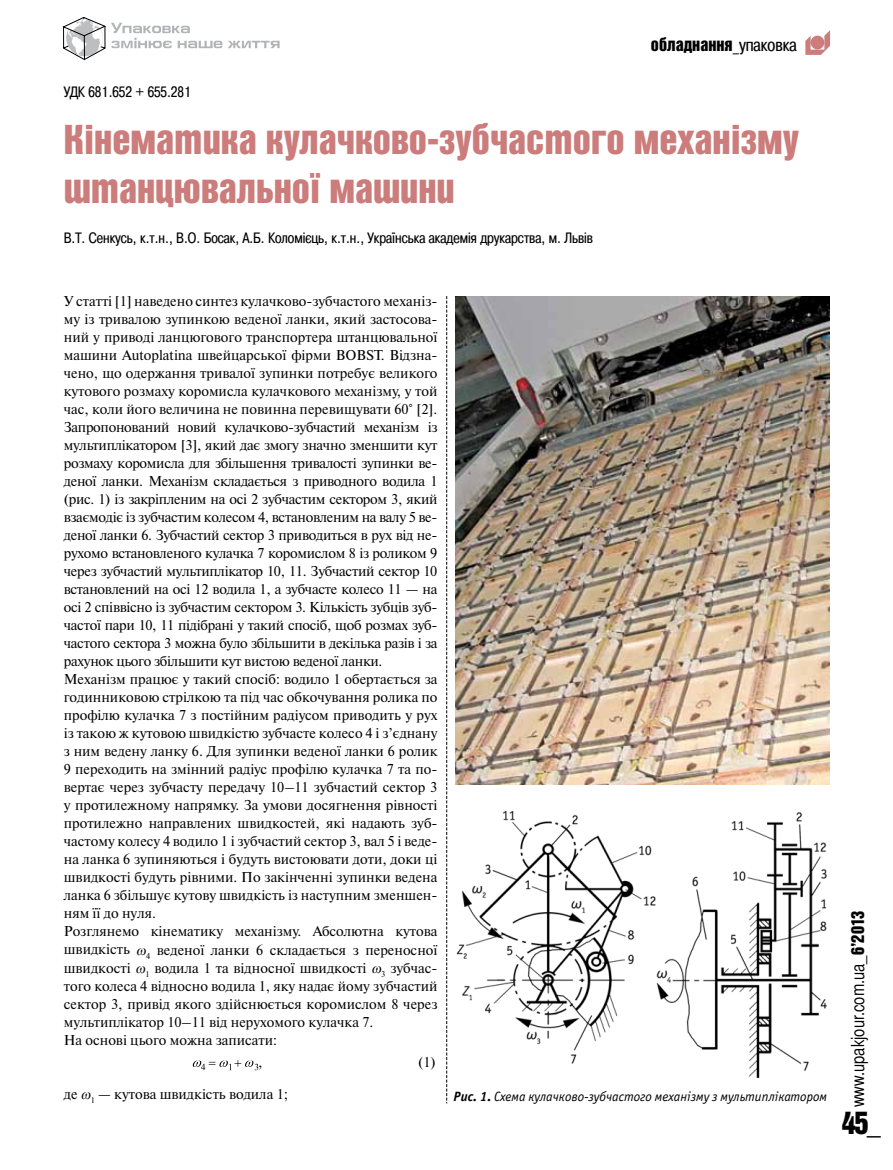
<style>
.page{position:relative;width:893px;height:1170px;background:#fff}
.page>*{position:absolute;margin:0;border:0;box-sizing:border-box;transform-origin:0 0}
.t1{font:40.5px/48.6px "Bastion Kontrast Alt C";color:#cb7c7b}
.t2{font:31.5px "Bastion Kontrast Alt C";color:#000}
.t3{font:18px "Bastion C";color:#000}
.t4{font:18px "Bastion Kontrast Alt C";color:#000}
.t5{font:15px "Pragmatica Cond C";color:#000}
.t6{font:14.25px/18px "Newton C";color:#000}
.t7{font:italic 13.5px "Officina Sans C";color:#000}
.s1{font-family:"Pragmatica Cond C"}
.s2{font-weight:700}
.s3{font-family:"Bastion Kontrast Alt C"}
</style>
<div class="page">
<svg style="left:63px;top:17px;width:159px;height:43px"></svg>
<svg style="left:228px;top:41px;width:52px;height:7px"></svg>
<svg style="left:193px;top:1060px;width:65px;height:10px"></svg>
<svg style="left:805px;top:30px;width:25px;height:25px"></svg>
<svg style="left:446px;top:296px;width:1px;height:807px"></svg>
<img style="left:455px;top:296px;width:374px;height:488px">
<img style="left:456px;top:811px;width:371px;height:268px">
<p class="t4" style="left:651px;top:36px;width:147px">обладнання<span class="s1">_упаковка</span></p>
<p class="t5" style="left:64px;top:83px;width:129px">УДК 681.652 + 655.281</p>
<h1 class="t1" style="left:64px;top:115px;width:737px">Кінематика кулачково-зубчастого механізму штанцювальної машини</h1>
<p class="t5" style="left:64px;top:229px;width:531px">В.Т. Сенкусь, к.т.н., В.О. Босак, А.Б. Коломієць, к.т.н., Українська академія друкарства, м. Львів</p>
<p class="t6" style="left:64px;top:292px;width:375px">У статті [1] наведено синтез кулачково-зубчастого механіз&shy;му із тривалою зупинкою веденої ланки, який застосова&shy;ний у приводі ланцюгового транспортера штанцювальної машини Autoplatina швейцарської фірми BOBST. Відзна&shy;чено, що одержання тривалої зупинки потребує великого кутового розмаху коромисла кулачкового механізму, у той час, коли його величина не повинна перевищувати 60° [2].<br>Запропонований новий кулачково-зубчастий механізм із мультиплікатором [3], який дає змогу значно зменшити кут розмаху коромисла для збільшення тривалості зупинки ве&shy;деної ланки. Механізм складається з приводного водила 1 (рис. 1) із закріпленим на осі 2 зубчастим сектором 3, який взаємодіє із зубчастим колесом 4, встановленим на валу 5 ве&shy;деної ланки 6. Зубчастий сектор 3 приводиться в рух від не&shy;рухомо встановленого кулачка 7 коромислом 8 із роликом 9 через зубчастий мультиплікатор 10, 11. Зубчастий сектор 10 встановлений на осі 12 водила 1, а зубчасте колесо 11 — на осі 2 співвісно із зубчастим сектором 3. Кількість зубців зуб&shy;частої пари 10, 11 підібрані у такий спосіб, щоб розмах зуб&shy;частого сектора 3 можна було збільшити в декілька разів і за рахунок цього збільшити кут вистою веденої ланки.<br>Механізм працює у такий спосіб: водило 1 обертається за годинниковою стрілкою та під час обкочування ролика по профілю кулачка 7 з постійним радіусом приводить у рух із такою ж кутовою швидкістю зубчасте колесо 4 і з’єднану з ним ведену ланку 6. Для зупинки веденої ланки 6 ролик 9 переходить на змінний радіус профілю кулачка 7 та по&shy;вертає через зубчасту передачу 10–11 зубчастий сектор 3 у протилежному напрямку. За умови досягнення рівності протилежно направлених швидкостей, які надають зуб&shy;частому колесу 4 водило 1 і зубчастий сектор 3, вал 5 і веде&shy;на ланка 6 зупиняються і будуть вистоювати доти, доки ці швидкості будуть рівними. По закінченні зупинки ведена ланка 6 збільшує кутову швидкість із наступним зменшен&shy;ням її до нуля.<br>Розглянемо кінематику механізму. Абсолютна кутова швидкість <sub>4</sub> веденої ланки 6 складається з переносної швидкості <sub>1</sub> водила 1 та відносної швидкості <sub>3</sub> зубчас&shy;того колеса 4 відносно водила 1, яку надає йому зубчастий сектор 3, привід якого здійснюється коромислом 8 через мультиплікатор 10–11 від нерухомого кулачка 7.<br>На основі цього можна записати:</p>
<p class="t6" style="left:258px;top:1053px;width:6px">,</p>
<p class="t6" style="left:418px;top:1053px;width:19px">(1)</p>
<p class="t6" style="left:64px;top:1084px;width:226px">де <sub>1</sub> — кутова швидкість водила 1;</p>
<p class="t7" style="left:454px;top:1089px;width:375px"><span class="s2">Рис. 1.</span> Схема кулачково-зубчастого механізму з мультиплікатором</p>
<p class="t3" style="left:847px;top:1107px;width:198px;rotate:-90deg">www.upakjour.com.ua_<span class="s3">6’2013</span></p>
<h2 class="t2" style="left:842px;top:1106px;width:41px">45_</h2>
</div>
